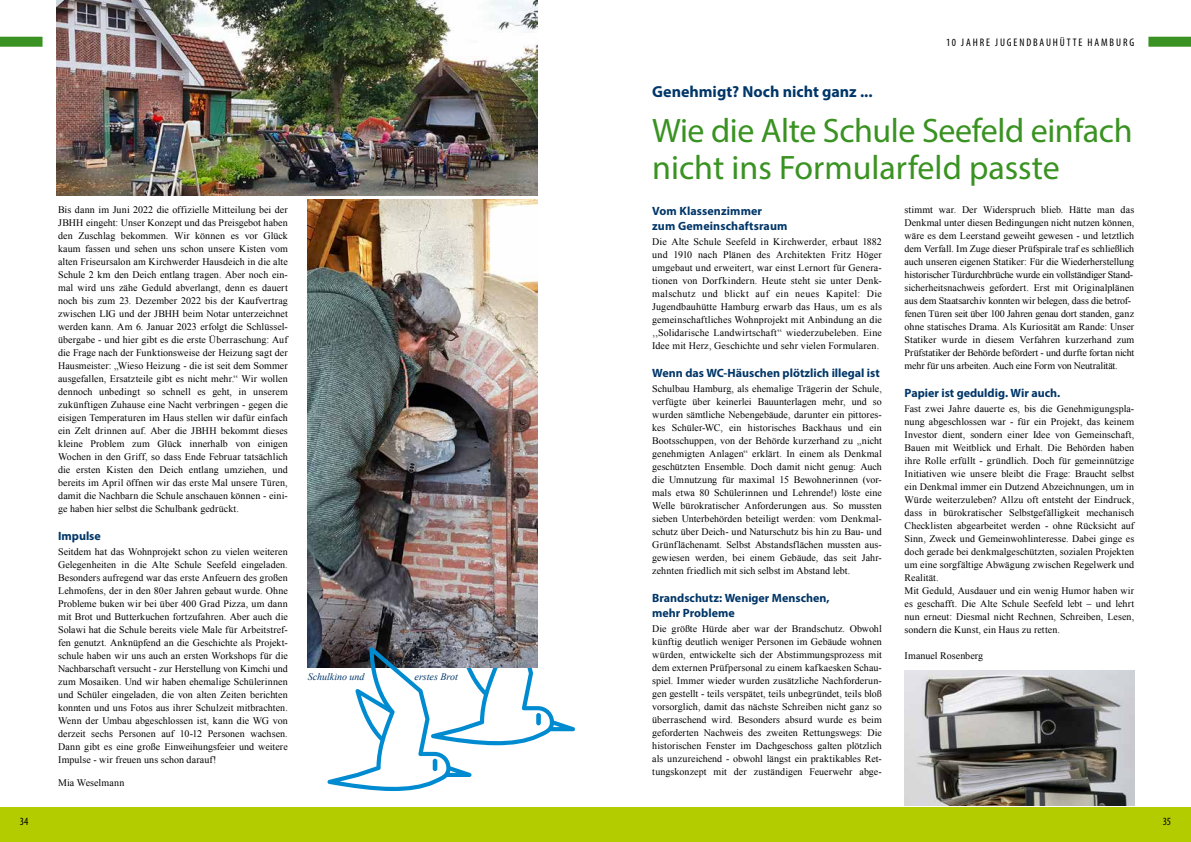
<style>
.page{position:relative;width:1191px;height:842px;background:#fff}
.page>*{position:absolute;margin:0;border:0;box-sizing:border-box;transform-origin:0 0}
.t1{font:34px/37px "Myriad Pro";letter-spacing:-.01em;color:#399221}
.t2{font:700 16px "Myriad Pro";color:#003668}
.t3{font:700 12px/15px "Myriad Pro";color:#003668}
.t4{font:condensed 11px "Myriad Pro";letter-spacing:.17em;color:#000}
.t5{font:10px/13px "Times New Roman";letter-spacing:.005em;color:#000;text-align:justify}
.t6{font:italic 10px "Times New Roman";color:#003668}
</style>
<div class="page">
<div style="left:0;top:37px;width:43px;height:10px;background:#399221"></div>
<div style="left:1148px;top:37px;width:43px;height:10px;background:#399221"></div>
<div style="left:0;top:806px;width:1191px;height:36px;background:#b3cc00"></div>
<img style="left:57px;top:0;width:480px;height:196px">
<img style="left:308px;top:199px;width:229px;height:468px">
<img style="left:904px;top:670px;width:230px;height:136px">
<svg style="left:327px;top:601px;width:248px;height:190px"></svg>
<hr style="left:433px;top:759px;width:4px;height:12px;background:#008bd1;border-radius:2px">
<p class="t5" style="left:58px;top:203px;width:231px">Bis dann im Juni 2022 die offizielle Mitteilung bei der JBHH eingeht: Unser Konzept und das Preisgebot haben den Zuschlag bekommen. Wir können es vor Glück kaum fassen und sehen uns schon unsere Kisten vom alten Friseursalon am Kirchwerder Hausdeich in die alte Schule 2 km den Deich entlang tragen. Aber noch ein&shy;mal wird uns zähe Geduld abverlangt, denn es dauert noch bis zum 23. Dezember 2022 bis der Kaufvertrag zwischen LIG und der JBHH beim Notar unterzeichnet werden kann. Am 6. Januar 2023 erfolgt die Schlüssel&shy;übergabe - und hier gibt es die erste Überraschung: Auf die Frage nach der Funktionsweise der Heizung sagt der Hausmeister: „Wieso Heizung - die ist seit dem Sommer ausgefallen, Ersatzteile gibt es nicht mehr.“ Wir wollen dennoch unbedingt so schnell es geht, in unserem zukünftigen Zuhause eine Nacht verbringen - gegen die eisigen Temperaturen im Haus stellen wir dafür einfach ein Zelt drinnen auf. Aber die JBHH bekommt dieses kleine Problem zum Glück innerhalb von einigen Wochen in den Griff, so dass Ende Februar tatsächlich die ersten Kisten den Deich entlang umziehen, und bereits im April öffnen wir das erste Mal unsere Türen, damit die Nachbarn die Schule anschauen können - eini&shy;ge haben hier selbst die Schulbank gedrückt.</p>
<p class="t3" style="left:58px;top:528px;width:44px">Impulse</p>
<p class="t5" style="left:58px;top:545px;width:231px">Seitdem hat das Wohnprojekt schon zu vielen weiteren Gelegenheiten in die Alte Schule Seefeld eingeladen.<br>Besonders aufregend war das erste Anfeuern des großen Lehmofens, der in den 80er Jahren gebaut wurde. Ohne Probleme buken wir bei über 400 Grad Pizza, um dann mit Brot und Butterkuchen fortzufahren. Aber auch die Solawi hat die Schule bereits viele Male für Arbeitstref&shy;fen genutzt. Anknüpfend an die Geschichte als Projekt&shy;schule haben wir uns auch an ersten Workshops für die Nachbarschaft versucht - zur Herstellung von Kimchi und zum Mosaiken. Und wir haben ehemalige Schülerinnen und Schüler eingeladen, die von alten Zeiten berichten konnten und uns Fotos aus ihrer Schulzeit mitbrachten.<br>Wenn der Umbau abgeschlossen ist, kann die WG von derzeit sechs Personen auf 10-12 Personen wachsen.<br>Dann gibt es eine große Einweihungsfeier und weitere Impulse - wir freuen uns schon darauf!</p>
<p class="t5" style="left:58px;top:776px;width:68px">Mia Weselmann</p>
<p class="t6" style="left:308px;top:669px;width:58px">Schulkino und</p>
<p class="t6" style="left:414px;top:669px;width:45px">erstes Brot</p>
<h2 class="t2" style="left:652px;top:81px;width:222px">Genehmigt? Noch nicht ganz ...</h2>
<p class="t4" style="left:946px;top:35px;width:190px">10 JAHRE JUGENDBAUHÜTTE HAMBURG</p>
<h1 class="t1" style="left:652px;top:111px;width:482px">Wie die Alte Schule Seefeld einfach nicht ins Formularfeld passte</h1>
<p class="t3" style="left:652px;top:203px;width:137px">Vom Klassenzimmer zum Gemeinschaftsraum</p>
<p class="t5" style="left:652px;top:235px;width:231px">Die Alte Schule Seefeld in Kirchwerder, erbaut 1882 und 1910 nach Plänen des Architekten Fritz Höger umgebaut und erweitert, war einst Lernort für Genera&shy;tionen von Dorfkindern. Heute steht sie unter Denk&shy;malschutz und blickt auf ein neues Kapitel: Die Jugendbauhütte Hamburg erwarb das Haus, um es als gemeinschaftliches Wohnprojekt mit Anbindung an die ‚,Solidarische Landwirtschaft“ wiederzubeleben. Eine Idee mit Herz, Geschichte und sehr vielen Formularen.</p>
<p class="t3" style="left:652px;top:365px;width:229px">Wenn das WC-Häuschen plötzlich illegal ist</p>
<p class="t5" style="left:652px;top:382px;width:231px">Schulbau Hamburg, als ehemalige Trägerin der Schule, verfügte über keinerlei Bauunterlagen mehr, und so wurden sämtliche Nebengebäude, darunter ein pittores&shy;kes Schüler-WC, ein historisches Backhaus und ein Bootsschuppen, von der Behörde kurzerhand zu ,,nicht genehmigten Anlagen“ erklärt. In einem als Denkmal geschützten Ensemble. Doch damit nicht genug: Auch die Umnutzung für maximal 15 Bewohnerinnen (vor&shy;mals etwa 80 Schülerinnen und Lehrende!) löste eine Welle bürokratischer Anforderungen aus. So mussten sieben Unterbehörden beteiligt werden: vom Denkmal&shy;schutz über Deich- und Naturschutz bis hin zu Bau- und Grünflächenamt. Selbst Abstandsflächen mussten aus&shy;gewiesen werden, bei einem Gebäude, das seit Jahr&shy;zehnten friedlich mit sich selbst im Abstand lebt.</p>
<p class="t3" style="left:652px;top:590px;width:179px">Brandschutz: Weniger Menschen, mehr Probleme</p>
<p class="t5" style="left:652px;top:622px;width:231px">Die größte Hürde aber war der Brandschutz. Obwohl künftig deutlich weniger Personen im Gebäude wohnen würden, entwickelte sich der Abstimmungsprozess mit dem externen Prüfpersonal zu einem kafkaesken Schau&shy;spiel. Immer wieder wurden zusätzliche Nachforderun&shy;gen gestellt - teils verspätet, teils unbegründet, teils bloß vorsorglich, damit das nächste Schreiben nicht ganz so überraschend wird. Besonders absurd wurde es beim geforderten Nachweis des zweiten Rettungswegs: Die historischen Fenster im Dachgeschoss galten plötzlich als unzureichend - obwohl längst ein praktikables Ret&shy;tungskonzept mit der zuständigen Feuerwehr abge-</p>
<p class="t5" style="left:904px;top:203px;width:231px;text-align:left">stimmt war. Der Widerspruch blieb. Hätte man das Denkmal unter diesen Bedingungen nicht nutzen können, wäre es dem Leerstand geweiht gewesen - und letztlich dem Verfall. Im Zuge dieser Prüfspirale traf es schließlich auch unseren eigenen Statiker: Für die Wiederherstellung historischer Türdurchbrüche wurde ein vollständiger Stand&shy;sicherheitsnachweis gefordert. Erst mit Originalplänen aus dem Staatsarchiv konnten wir belegen, dass die betrof&shy;fenen Türen seit über 100 Jahren genau dort standen, ganz ohne statisches Drama. Als Kuriosität am Rande: Unser Statiker wurde in diesem Verfahren kurzerhand zum Prüfstatiker der Behörde befördert - und durfte fortan nicht mehr für uns arbeiten. Auch eine Form von Neutralität.</p>
<p class="t3" style="left:904px;top:385px;width:157px">Papier ist geduldig. Wir auch.</p>
<p class="t5" style="left:904px;top:402px;width:231px;text-align:left">Fast zwei Jahre dauerte es, bis die Genehmigungspla&shy;nung abgeschlossen war - für ein Projekt, das keinem Investor dient, sondern einer Idee von Gemeinschaft, Bauen mit Weitblick und Erhalt. Die Behörden haben ihre Rolle erfüllt - gründlich. Doch für gemeinnützige Initiativen wie unsere bleibt die Frage: Braucht selbst ein Denkmal immer ein Dutzend Abzeichnungen, um in Würde weiterzuleben? Allzu oft entsteht der Eindruck, dass in bürokratischer Selbstgefälligkeit mechanisch Checklisten abgearbeitet werden - ohne Rücksicht auf Sinn, Zweck und Gemeinwohlinteresse. Dabei ginge es doch gerade bei denkmalgeschützten, sozialen Projekten um eine sorgfältige Abwägung zwischen Regelwerk und Realität.<br>Mit Geduld, Ausdauer und ein wenig Humor haben wir es geschafft. Die Alte Schule Seefeld lebt – und lehrt nun erneut: Diesmal nicht Rechnen, Schreiben, Lesen, sondern die Kunst, ein Haus zu retten.</p>
<p class="t5" style="left:904px;top:649px;width:80px">Imanuel Rosenberg</p>
<p class="t4" style="left:20px;top:814px;width:10px">34</p>
<p class="t4" style="left:1162px;top:814px;width:10px">35</p>
</div>
